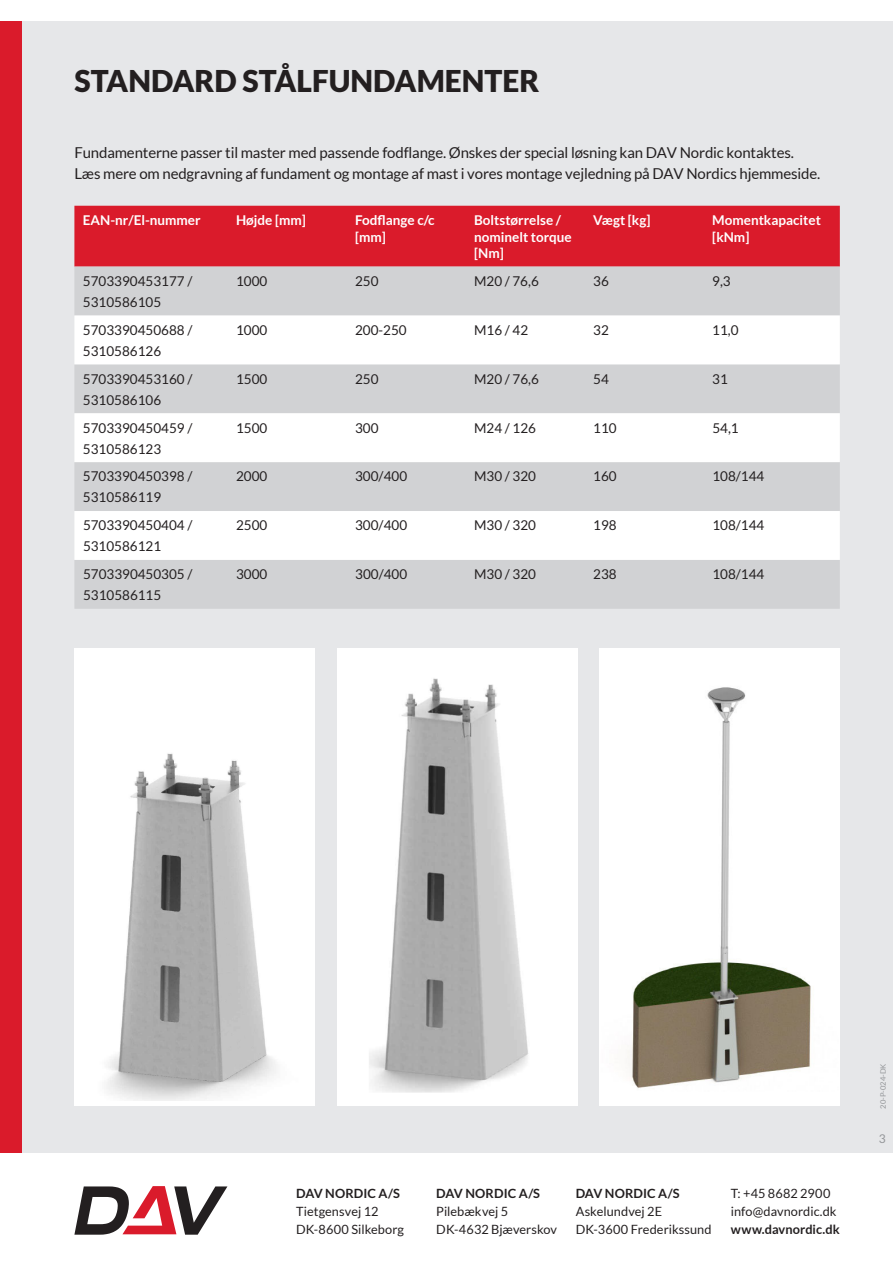
<style>
.page{position:relative;width:893px;height:1263px;background:#fff}
.page>*{position:absolute;margin:0;border:0;box-sizing:border-box;transform-origin:0 0}
.t1{font:900 30px "Lato";color:#231f20}
.t2{font:15px/21px "Lato";letter-spacing:-.01em;color:#231f20}
.t3{font:13.5px/21px "Lato";color:#231f20}
.t4{font:700 13.5px/16.5px "Lato";color:#fff}
.t5{font:12.75px/18px "Lato";letter-spacing:.005em;color:#231f20}
.t6{font:700 12.75px "Lato";letter-spacing:.005em;color:#231f20}
.t7{font:12px "Lato";color:#939598}
.t8{font:7.5px "Lato";color:#939598}
</style>
<div class="page">
<div style="left:0;top:21px;width:893px;height:1131px;background:#e6e7e9"></div>
<div style="left:0;top:21px;width:21px;height:1131px;background:#da1b2b"></div>
<svg style="left:74px;top:1186px;width:153px;height:49px"></svg>
<div style="left:74px;top:206px;width:766px;height:61px;background:#da1b2b"></div>
<div style="left:74px;top:267px;width:766px;height:342px;background:#d1d2d4"></div>
<svg style="left:74px;top:315px;width:766px;height:245px;background:#ececed"></svg>
<div style="left:74px;top:648px;width:241px;height:458px;background:#fff"></div>
<img style="left:106px;top:753px;width:170px;height:347px">
<div style="left:337px;top:648px;width:241px;height:458px;background:#fff"></div>
<img style="left:369px;top:678px;width:160px;height:415px">
<div style="left:599px;top:648px;width:241px;height:458px;background:#fff"></div>
<img style="left:627px;top:687px;width:184px;height:401px">
<h1 class="t1" style="left:74px;top:64px;width:466px">STANDARD STÅLFUNDAMENTER</h1>
<p class="t2" style="left:74px;top:142px;width:747px">Fundamenterne passer til master med passende fodflange. Ønskes der special løsning kan DAV Nordic kontaktes.<br>Læs mere om nedgravning af fundament og montage af mast i vores montage vejledning på DAV Nordics hjemmeside.</p>
<p class="t4" style="left:83px;top:213px;width:119px">EAN-nr/El-nummer</p>
<p class="t4" style="left:236px;top:213px;width:71px">Højde [mm]</p>
<p class="t4" style="left:355px;top:212px;width:81px">Fodflange c/c [mm]</p>
<p class="t4" style="left:474px;top:213px;width:99px">Boltstørrelse / nominelt torque [Nm]</p>
<p class="t4" style="left:593px;top:212px;width:59px">Vægt [kg]</p>
<p class="t4" style="left:712px;top:212px;width:110px">Momentkapacitet [kNm]</p>
<p class="t3" style="left:83px;top:270px;width:111px">5703390453177 /<br>5310586105</p>
<p class="t3" style="left:236px;top:272px;width:33px">1000</p>
<p class="t3" style="left:355px;top:272px;width:25px">250</p>
<p class="t3" style="left:474px;top:270px;width:66px">M20 / 76,6</p>
<p class="t3" style="left:593px;top:272px;width:17px">36</p>
<p class="t3" style="left:712px;top:270px;width:20px">9,3</p>
<p class="t3" style="left:83px;top:319px;width:111px">5703390450688 /<br>5310586126</p>
<p class="t3" style="left:236px;top:320px;width:33px">1000</p>
<p class="t3" style="left:355px;top:320px;width:53px">200-250</p>
<p class="t3" style="left:474px;top:320px;width:55px">M16 / 42</p>
<p class="t3" style="left:593px;top:320px;width:17px">32</p>
<p class="t3" style="left:712px;top:320px;width:28px">11,0</p>
<p class="t3" style="left:83px;top:368px;width:111px">5703390453160 /<br>5310586106</p>
<p class="t3" style="left:236px;top:369px;width:33px">1500</p>
<p class="t3" style="left:355px;top:369px;width:25px">250</p>
<p class="t3" style="left:474px;top:368px;width:66px">M20 / 76,6</p>
<p class="t3" style="left:593px;top:369px;width:17px">54</p>
<p class="t3" style="left:712px;top:369px;width:17px">31</p>
<p class="t3" style="left:83px;top:417px;width:111px">5703390450459 /<br>5310586123</p>
<p class="t3" style="left:236px;top:418px;width:33px">1500</p>
<p class="t3" style="left:355px;top:418px;width:25px">300</p>
<p class="t3" style="left:474px;top:418px;width:63px">M24 / 126</p>
<p class="t3" style="left:593px;top:418px;width:25px">110</p>
<p class="t3" style="left:712px;top:418px;width:28px">54,1</p>
<p class="t3" style="left:83px;top:466px;width:111px">5703390450398 /<br>5310586119</p>
<p class="t3" style="left:236px;top:467px;width:33px">2000</p>
<p class="t3" style="left:355px;top:467px;width:54px">300/400</p>
<p class="t3" style="left:474px;top:467px;width:63px">M30 / 320</p>
<p class="t3" style="left:593px;top:467px;width:25px">160</p>
<p class="t3" style="left:712px;top:467px;width:54px">108/144</p>
<p class="t3" style="left:83px;top:515px;width:111px">5703390450404 /<br>5310586121</p>
<p class="t3" style="left:236px;top:516px;width:33px">2500</p>
<p class="t3" style="left:355px;top:516px;width:54px">300/400</p>
<p class="t3" style="left:474px;top:516px;width:63px">M30 / 320</p>
<p class="t3" style="left:593px;top:515px;width:25px">198</p>
<p class="t3" style="left:712px;top:516px;width:54px">108/144</p>
<p class="t3" style="left:83px;top:564px;width:111px">5703390450305 /<br>5310586115</p>
<p class="t3" style="left:236px;top:565px;width:33px">3000</p>
<p class="t3" style="left:355px;top:565px;width:54px">300/400</p>
<p class="t3" style="left:474px;top:565px;width:63px">M30 / 320</p>
<p class="t3" style="left:593px;top:565px;width:25px">238</p>
<p class="t3" style="left:712px;top:565px;width:54px">108/144</p>
<p class="t6" style="left:296px;top:1186px;width:105px">DAV NORDIC A/S</p>
<p class="t5" style="left:296px;top:1203px;width:110px">Tietgensvej 12<br>DK-8600 Silkeborg</p>
<p class="t6" style="left:436px;top:1186px;width:105px">DAV NORDIC A/S</p>
<p class="t5" style="left:436px;top:1203px;width:122px">Pilebækvej 5<br>DK-4632 Bjæverskov</p>
<p class="t6" style="left:576px;top:1186px;width:105px">DAV NORDIC A/S</p>
<p class="t5" style="left:576px;top:1203px;width:137px">Askelundvej 2E<br>DK-3600 Frederikssund</p>
<p class="t5" style="left:731px;top:1185px;width:107px">T: +45 8682 2900 info@davnordic.dk</p>
<p class="t6" style="left:731px;top:1222px;width:110px">www.davnordic.dk</p>
<p class="t8" style="left:880px;top:1108px;width:46px;rotate:-90deg">20-P-024-DK</p>
<p class="t7" style="left:879px;top:1134px;width:8px">3</p>
</div>
